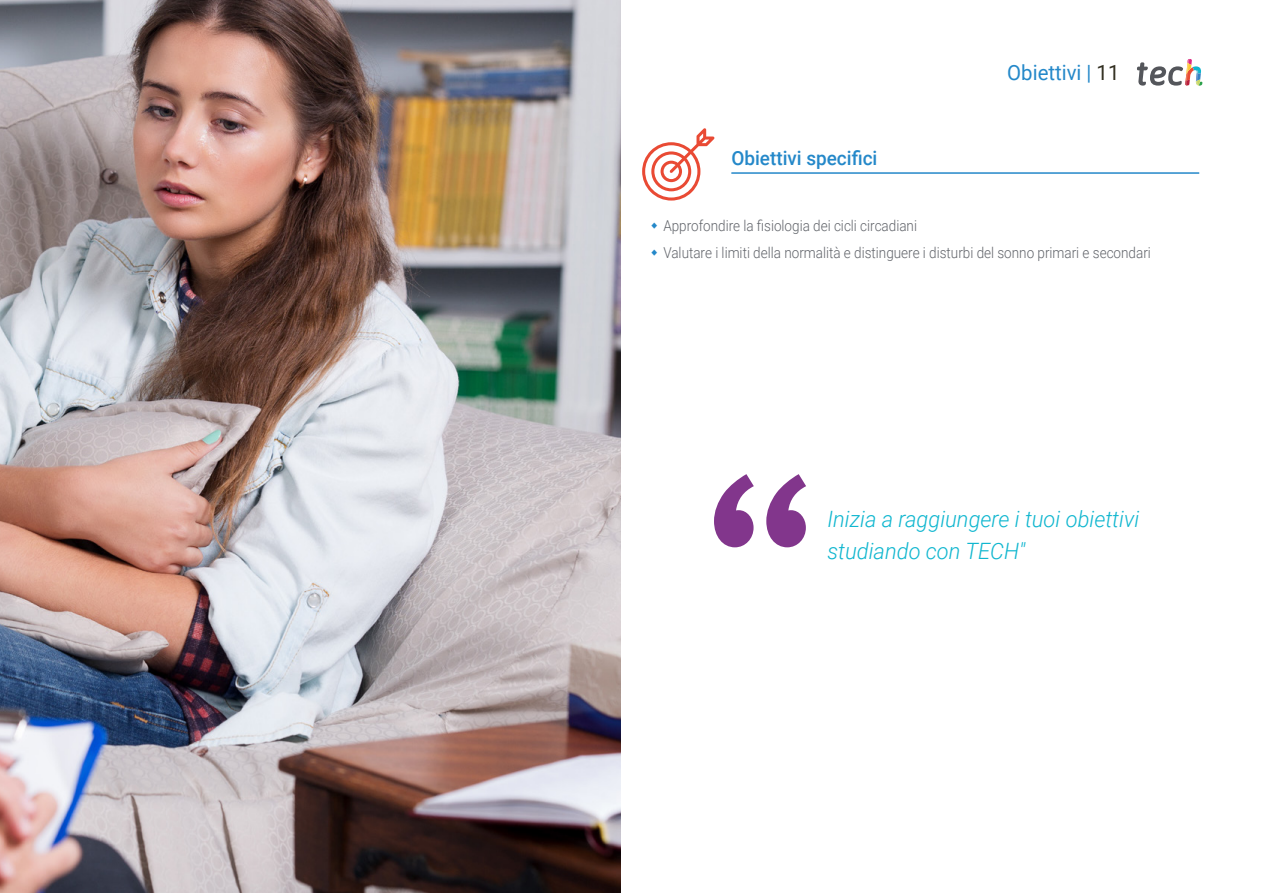
<style>
.page{position:relative;width:1263px;height:893px;background:#fff}
.page>*{position:absolute;margin:0;border:0;box-sizing:border-box;transform-origin:0 0}
.t1{font:italic 300 22.5px/31.5px "Roboto";color:#0fb6cf}
.t2{font:21px "Roboto";color:#2488c9}
.t3{font:500 19.5px "Roboto";color:#2488c9}
.t4{font:300 15px/26.7px "Roboto";color:#61646a;scale:.9 1}
.s1{color:#312e20}
</style>
<div class="page">
<img style="left:0;top:0;width:621px;height:893px">
<svg style="left:1137px;top:59px;width:65px;height:27px"></svg>
<svg style="left:714px;top:474px;width:92px;height:73px"></svg>
<svg style="left:642px;top:128px;width:72px;height:73px"></svg>
<hr style="left:731px;top:173px;width:468px;height:1px;background:#2488c9">
<h3 class="t3" style="left:731px;top:144px;width:147px">Obiettivi specifici</h3>
<h2 class="t2" style="left:1007px;top:57px;width:114px">Obiettivi | <span class="s1">11</span></h2>
<p class="t4" style="left:663px;top:212px;width:543px">Approfondire la fisiologia dei cicli circadiani<br>Valutare i limiti della normalità e distinguere i disturbi del sonno primari e secondari</p>
<h1 class="t1" style="left:827px;top:503px;width:313px">Inizia a raggiungere i tuoi obiettivi studiando con TECH"</h1>
</div>
